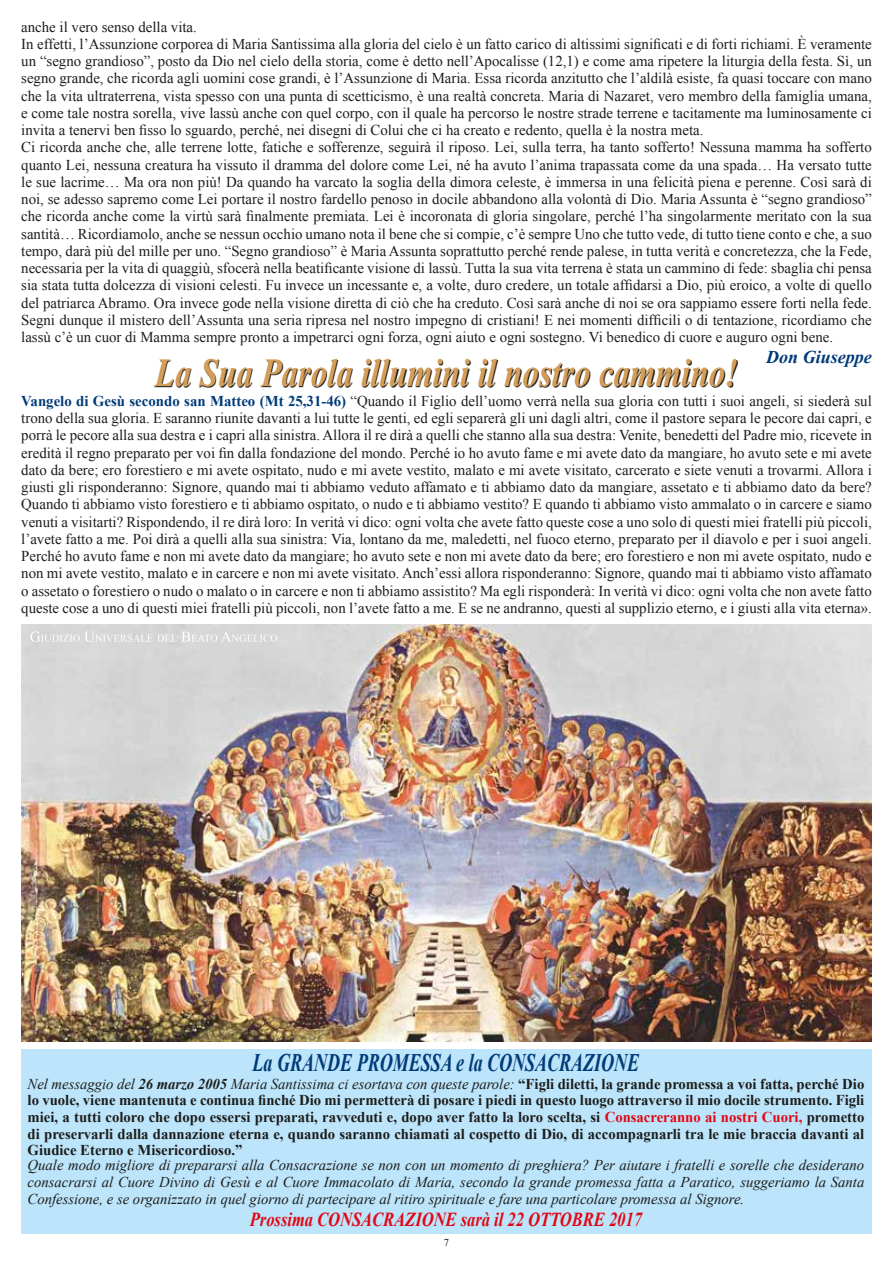
<style>
.page{position:relative;width:893px;height:1263px;background:#fff}
.page>*{position:absolute;margin:0;border:0;box-sizing:border-box;transform-origin:0 0}
.t1{font:italic 700 39.6px "Times New Roman";color:#d49d58;scale:.83 1}
.t2{font:italic 700 25.2px "Times New Roman";color:#003a78;scale:.71 1}
.t3{font:italic 700 19.8px "Times New Roman";color:#e30613;scale:.83 1}
.t4{font:italic 700 18px "Times New Roman";color:#003a78}
.t5{font:15px/17.2px "Times New Roman";color:#1d1d1b}
.t6{font:700 15px/16.5px "Times New Roman";color:#1d1d1b;text-align:justify}
.t7{font:italic 15px/17px "Times New Roman";color:#1d1d1b;text-align:justify}
.t8{font:10.5px "Times New Roman";color:#1d1d1b}
.s1{font-weight:700;color:#003a78}
.s2{font-weight:400;font-style:italic}
.s3{font-style:italic}
.s4{color:#e30613}
</style>
<div class="page">
<div style="left:21px;top:1049px;width:851px;height:184px;background:#bce4fa"></div>
<svg style="left:155px;top:360px;width:583px;height:27px"></svg>
<img style="left:21px;top:624px;width:851px;height:417px">
<svg style="left:30px;top:631px;width:247px;height:11px"></svg>
<p class="t5" style="left:21px;top:18px;width:852px">anche il vero senso della vita.<br>In effetti, l’Assunzione corporea di Maria Santissima alla gloria del cielo è un fatto carico di altissimi significati e di forti richiami. È veramente un “segno grandioso”, posto da Dio nel cielo della storia, come è detto nell’Apocalisse (12,1) e come ama ripetere la liturgia della festa. Sì, un segno grande, che ricorda agli uomini cose grandi, è l’Assunzione di Maria. Essa ricorda anzitutto che l’aldilà esiste, fa quasi toccare con mano che la vita ultraterrena, vista spesso con una punta di scetticismo, è una realtà concreta. Maria di Nazaret, vero membro della famiglia umana, e come tale nostra sorella, vive lassù anche con quel corpo, con il quale ha percorso le nostre strade terrene e tacitamente ma luminosamente ci invita a tenervi ben fisso lo sguardo, perché, nei disegni di Colui che ci ha creato e redento, quella è la nostra meta.<br>Ci ricorda anche che, alle terrene lotte, fatiche e sofferenze, seguirà il riposo. Lei, sulla terra, ha tanto sofferto! Nessuna mamma ha sofferto quanto Lei, nessuna creatura ha vissuto il dramma del dolore come Lei, né ha avuto l’anima trapassata come da una spada… Ha versato tutte le sue lacrime… Ma ora non più! Da quando ha varcato la soglia della dimora celeste, è immersa in una felicità piena e perenne. Così sarà di noi, se adesso sapremo come Lei portare il nostro fardello penoso in docile abbandono alla volontà di Dio. Maria Assunta è “segno grandioso” che ricorda anche come la virtù sarà finalmente premiata. Lei è incoronata di gloria singolare, perché l’ha singolarmente meritato con la sua santità… Ricordiamolo, anche se nessun occhio umano nota il bene che si compie, c’è sempre Uno che tutto vede, di tutto tiene conto e che, a suo tempo, darà più del mille per uno. “Segno grandioso” è Maria Assunta soprattutto perché rende palese, in tutta verità e concretezza, che la Fede, necessaria per la vita di quaggiù, sfocerà nella beatificante visione di lassù. Tutta la sua vita terrena è stata un cammino di fede: sbaglia chi pensa sia stata tutta dolcezza di visioni celesti. Fu invece un incessante e, a volte, duro credere, un totale affidarsi a Dio, più eroico, a volte di quello del patriarca Abramo. Ora invece gode nella visione diretta di ciò che ha creduto. Così sarà anche di noi se ora sappiamo essere forti nella fede.<br>Segni dunque il mistero dell’Assunta una seria ripresa nel nostro impegno di cristiani! E nei momenti difficili o di tentazione, ricordiamo che lassù c’è un cuor di Mamma sempre pronto a impetrarci ogni forza, ogni aiuto e ogni sostegno. Vi benedico di cuore e auguro ogni bene.</p>
<p class="t4" style="left:766px;top:345px;width:107px">Don Giuseppe</p>
<p class="t5" style="left:21px;top:392px;width:852px;text-align:justify"><span class="s1">Vangelo di Gesù secondo san Matteo (Mt 25,31-46)</span> “Quando il Figlio dell’uomo verrà nella sua gloria con tutti i suoi angeli, si siederà sul trono della sua gloria. E saranno riunite davanti a lui tutte le genti, ed egli separerà gli uni dagli altri, come il pastore separa le pecore dai capri, e porrà le pecore alla sua destra e i capri alla sinistra. Allora il re dirà a quelli che stanno alla sua destra: Venite, benedetti del Padre mio, ricevete in eredità il regno preparato per voi fin dalla fondazione del mondo. Perché io ho avuto fame e mi avete dato da mangiare, ho avuto sete e mi avete dato da bere; ero forestiero e mi avete ospitato, nudo e mi avete vestito, malato e mi avete visitato, carcerato e siete venuti a trovarmi. Allora i giusti gli risponderanno: Signore, quando mai ti abbiamo veduto affamato e ti abbiamo dato da mangiare, assetato e ti abbiamo dato da bere?<br>Quando ti abbiamo visto forestiero e ti abbiamo ospitato, o nudo e ti abbiamo vestito? E quando ti abbiamo visto ammalato o in carcere e siamo venuti a visitarti? Rispondendo, il re dirà loro: In verità vi dico: ogni volta che avete fatto queste cose a uno solo di questi miei fratelli più piccoli, l’avete fatto a me. Poi dirà a quelli alla sua sinistra: Via, lontano da me, maledetti, nel fuoco eterno, preparato per il diavolo e per i suoi angeli.<br>Perché ho avuto fame e non mi avete dato da mangiare; ho avuto sete e non mi avete dato da bere; ero forestiero e non mi avete ospitato, nudo e non mi avete vestito, malato e in carcere e non mi avete visitato. Anch’essi allora risponderanno: Signore, quando mai ti abbiamo visto affamato o assetato o forestiero o nudo o malato o in carcere e non ti abbiamo assistito? Ma egli risponderà: In verità vi dico: ogni volta che non avete fatto queste cose a uno di questi miei fratelli più piccoli, non l’avete fatto a me. E se ne andranno, questi al supplizio eterno, e i giusti alla vita eterna».</p>
<h1 class="t1" style="left:155px;top:345px;width:704px">La Sua Parola illumini il nostro cammino!</h1>
<h2 class="t2" style="left:253px;top:1045px;width:546px">La GRANDE PROMESSA e la CONSACRAZIONE</h2>
<p class="t6" style="left:28px;top:1075px;width:838px"><span class="s2">Nel messaggio del</span> <span class="s3">26 marzo 2005</span> <span class="s2">Maria Santissima ci esortava con queste parole:</span> “Figli diletti, la grande promessa a voi fatta, perché Dio lo vuole, viene mantenuta e continua finché Dio mi permetterà di posare i piedi in questo luogo attraverso il mio docile strumento. Figli miei, a tutti coloro che dopo essersi preparati, ravveduti e, dopo aver fatto la loro scelta, si <span class="s4">Consacreranno ai nostri Cuori,</span> prometto di preservarli dalla dannazione eterna e, quando saranno chiamati al cospetto di Dio, di accompagnarli tra le mie braccia davanti al Giudice Eterno e Misericordioso.”</p>
<p class="t7" style="left:28px;top:1156px;width:838px">Quale modo migliore di prepararsi alla Consacrazione se non con un momento di preghiera? Per aiutare i fratelli e sorelle che desiderano consacrarsi al Cuore Divino di Gesù e al Cuore Immacolato di Maria, secondo la grande promessa fatta a Paratico, suggeriamo la Santa Confessione, e se organizzato in quel giorno di partecipare al ritiro spirituale e fare una particolare promessa al Signore.</p>
<h3 class="t3" style="left:250px;top:1206px;width:474px">Prossima CONSACRAZIONE sarà il 22 OTTOBRE 2017</h3>
<p class="t8" style="left:444px;top:1235px;width:7px">7</p>
</div>
